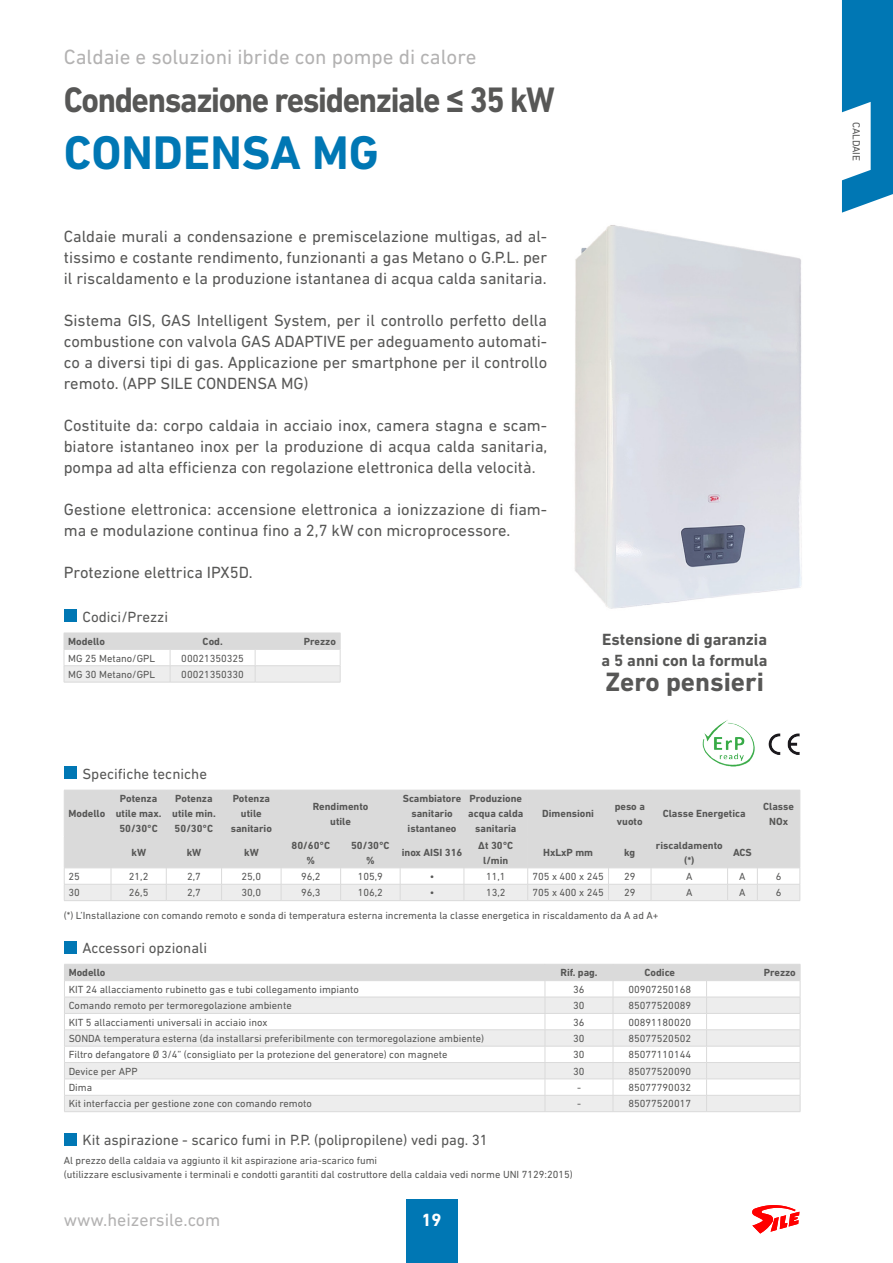
<style>
.page{position:relative;width:893px;height:1263px;background:#fff}
.page>*{position:absolute;margin:0;border:0;box-sizing:border-box;transform-origin:0 0}
.t1{font:700 48px "DIN Next LT Pro";color:#0077b4}
.t2{font:700 36px "DIN Next LT Pro";letter-spacing:-.04em;color:#575756;scale:.92 1}
.t3{font:700 27px "DIN Next LT Pro";color:#575756}
.t4{font:21px "DIN Next LT Pro";color:#b3b2b2}
.t5{font:18px "DIN Next LT Pro";color:#b3b2b2}
.t6{font:700 18px "DIN Next LT Pro";color:#fff}
.t7{font:16.5px/21px "DIN Next LT Pro";color:#575756;text-align:justify}
.t8{font:700 16.5px/21px "DIN Next LT Pro";color:#575756}
.t9{font:15px "DIN Next LT Pro";color:#575756}
.t10{font:10.5px/13.5px "DIN Next LT Pro";color:#575756}
.t11{font:700 10.5px/15px "DIN Next LT Pro";color:#575756;text-align:center}
</style>
<div class="page">
<div style="left:406px;top:1199px;width:51px;height:64px;background:#0077b4"></div>
<svg style="left:842px;top:0;width:51px;height:213px"></svg>
<svg style="left:752px;top:1205px;width:47px;height:28px"></svg>
<div style="left:64px;top:766px;width:13px;height:13px;background:#0077b4"></div>
<div style="left:64px;top:941px;width:13px;height:12px;background:#0077b4"></div>
<div style="left:64px;top:1133px;width:13px;height:13px;background:#0077b4"></div>
<svg style="left:64px;top:790px;width:737px;height:111px;background:#e1e1e1"></svg>
<hr style="left:281px;top:790px;width:60px;height:1px;background:#dadada">
<hr style="left:281px;top:790px;width:1px;height:46px;background:#dadada">
<hr style="left:341px;top:790px;width:59px;height:1px;background:#dadada">
<hr style="left:400px;top:790px;width:1px;height:46px;background:#dadada">
<hr style="left:281px;top:836px;width:60px;height:1px;background:#dadada">
<hr style="left:341px;top:836px;width:59px;height:1px;background:#dadada">
<hr style="left:64px;top:1111px;width:481px;height:1px;background:#dadada">
<hr style="left:545px;top:1111px;width:68px;height:1px;background:#dadada">
<hr style="left:613px;top:1111px;width:94px;height:1px;background:#dadada">
<hr style="left:707px;top:1111px;width:93px;height:1px;background:#dadada">
<svg style="left:64px;top:964px;width:737px;height:147px"></svg>
<hr style="left:64px;top:980px;width:481px;height:1px;background:#dadada">
<hr style="left:545px;top:980px;width:68px;height:1px;background:#dadada">
<hr style="left:707px;top:980px;width:93px;height:1px;background:#dadada">
<div style="left:64px;top:609px;width:13px;height:13px;background:#0077b4"></div>
<hr style="left:64px;top:682px;width:106px;height:1px;background:#dadada">
<hr style="left:170px;top:682px;width:85px;height:1px;background:#dadada">
<hr style="left:255px;top:682px;width:85px;height:1px;background:#dadada">
<svg style="left:64px;top:633px;width:277px;height:49px"></svg>
<hr style="left:170px;top:633px;width:85px;height:1px;background:#dadada">
<hr style="left:255px;top:633px;width:85px;height:1px;background:#dadada">
<hr style="left:64px;top:649px;width:106px;height:1px;background:#dadada">
<hr style="left:170px;top:649px;width:85px;height:1px;background:#dadada">
<hr style="left:255px;top:649px;width:85px;height:1px;background:#dadada">
<img style="left:702px;top:720px;width:53px;height:47px">
<img style="left:769px;top:733px;width:30px;height:22px">
<img style="left:574px;top:225px;width:228px;height:384px">
<h3 class="t4" style="left:64px;top:44px;width:414px">Caldaie e soluzioni ibride con pompe di calore</h3>
<h2 class="t2" style="left:64px;top:79px;width:535px">Condensazione residenziale ≤ 35 kW</h2>
<h1 class="t1" style="left:64px;top:125px;width:317px">CONDENSA MG</h1>
<h3 class="t7" style="left:64px;top:226px;width:485px">Caldaie murali a condensazione e premiscelazione multigas, ad al&shy;tissimo e costante rendimento, funzionanti a gas Metano o G.P.L. per il riscaldamento e la produzione istantanea di acqua calda sanitaria.</h3>
<h3 class="t7" style="left:64px;top:310px;width:485px">Sistema GIS, GAS Intelligent System, per il controllo perfetto della combustione con valvola GAS ADAPTIVE per adeguamento automati&shy;co a diversi tipi di gas. Applicazione per smartphone per il controllo remoto. (APP SILE CONDENSA MG)</h3>
<h3 class="t7" style="left:64px;top:415px;width:485px">Costituite da: corpo caldaia in acciaio inox, camera stagna e scam&shy;biatore istantaneo inox per la produzione di acqua calda sanitaria, pompa ad alta efficienza con regolazione elettronica della velocità.</h3>
<h3 class="t7" style="left:64px;top:499px;width:485px">Gestione elettronica: accensione elettronica a ionizzazione di fiam&shy;ma e modulazione continua fino a 2,7 kW con microprocessore.</h3>
<h3 class="t7" style="left:64px;top:562px;width:190px">Protezione elettrica IPX5D.</h3>
<h3 class="t9" style="left:83px;top:608px;width:87px">Codici/Prezzi</h3>
<p class="t11" style="left:68px;top:634px;width:38px">Modello</p>
<p class="t11" style="left:203px;top:634px;width:22px">Cod.</p>
<p class="t11" style="left:304px;top:634px;width:34px">Prezzo</p>
<p class="t10" style="left:68px;top:651px;width:88px">MG 25 Metano/GPL</p>
<p class="t10" style="left:181px;top:651px;width:64px">00021350325</p>
<p class="t10" style="left:68px;top:667px;width:88px">MG 30 Metano/GPL</p>
<p class="t10" style="left:181px;top:667px;width:64px">00021350330</p>
<h3 class="t9" style="left:82px;top:765px;width:126px">Specifiche tecniche</h3>
<h3 class="t8" style="left:602px;top:629px;width:167px">Estensione di garanzia a 5 anni con la formula</h3>
<h3 class="t3" style="left:605px;top:666px;width:160px">Zero pensieri</h3>
<p class="t11" style="left:68px;top:806px;width:38px">Modello</p>
<p class="t11" style="left:116px;top:791px;width:47px">Potenza utile max.<br>50/30°C</p>
<p class="t11" style="left:172px;top:791px;width:45px;text-align:left">Potenza utile min.<br>50/30°C</p>
<p class="t11" style="left:231px;top:791px;width:43px">Potenza utile sanitario</p>
<p class="t11" style="left:313px;top:799px;width:57px">Rendimento utile</p>
<p class="t11" style="left:403px;top:791px;width:60px">Scambiatore sanitario istantaneo</p>
<p class="t11" style="left:468px;top:791px;width:57px">Produzione acqua calda sanitaria</p>
<p class="t11" style="left:542px;top:806px;width:53px">Dimensioni</p>
<p class="t11" style="left:615px;top:799px;width:32px;text-align:left">peso a vuoto</p>
<p class="t11" style="left:663px;top:806px;width:84px">Classe Energetica</p>
<p class="t11" style="left:763px;top:799px;width:32px">Classe<br>NOx</p>
<p class="t11" style="left:131px;top:845px;width:16px">kW</p>
<p class="t11" style="left:187px;top:845px;width:16px">kW</p>
<p class="t11" style="left:244px;top:845px;width:16px">kW</p>
<p class="t11" style="left:292px;top:837px;width:40px">80/60°C %</p>
<p class="t11" style="left:351px;top:837px;width:40px">50/30°C %</p>
<p class="t11" style="left:402px;top:845px;width:62px">inox AISI 316</p>
<p class="t11" style="left:478px;top:837px;width:37px">∆t 30°C l/min</p>
<p class="t11" style="left:543px;top:845px;width:52px">HxLxP mm</p>
<p class="t11" style="left:624px;top:845px;width:13px">kg</p>
<p class="t11" style="left:656px;top:838px;width:68px">riscaldamento (*)</p>
<p class="t11" style="left:733px;top:845px;width:20px">ACS</p>
<p class="t10" style="left:68px;top:870px;width:13px">25</p>
<p class="t10" style="left:129px;top:870px;width:21px">21,2</p>
<p class="t10" style="left:187px;top:870px;width:15px">2,7</p>
<p class="t10" style="left:242px;top:870px;width:21px">25,0</p>
<p class="t10" style="left:301px;top:870px;width:21px">96,2</p>
<p class="t10" style="left:358px;top:870px;width:27px">105,9</p>
<p class="t10" style="left:430px;top:870px;width:6px">•</p>
<p class="t10" style="left:486px;top:870px;width:21px">11,1</p>
<p class="t10" style="left:532px;top:870px;width:73px">705 x 400 x 245</p>
<p class="t10" style="left:624px;top:870px;width:13px">29</p>
<p class="t10" style="left:686px;top:870px;width:8px">A</p>
<p class="t10" style="left:739px;top:870px;width:8px">A</p>
<p class="t10" style="left:776px;top:870px;width:7px">6</p>
<p class="t10" style="left:68px;top:886px;width:13px">30</p>
<p class="t10" style="left:129px;top:886px;width:21px">26,5</p>
<p class="t10" style="left:187px;top:886px;width:15px">2,7</p>
<p class="t10" style="left:242px;top:886px;width:21px">30,0</p>
<p class="t10" style="left:301px;top:886px;width:21px">96,3</p>
<p class="t10" style="left:358px;top:886px;width:27px">106,2</p>
<p class="t10" style="left:430px;top:886px;width:6px">•</p>
<p class="t10" style="left:486px;top:886px;width:21px">13,2</p>
<p class="t10" style="left:532px;top:886px;width:73px">705 x 400 x 245</p>
<p class="t10" style="left:624px;top:886px;width:13px">29</p>
<p class="t10" style="left:686px;top:886px;width:8px">A</p>
<p class="t10" style="left:739px;top:886px;width:8px">A</p>
<p class="t10" style="left:776px;top:886px;width:7px">6</p>
<p class="t10" style="left:64px;top:909px;width:596px">(*) L’Installazione con comando remoto e sonda di temperatura esterna incrementa la classe energetica in riscaldamento da A ad A+</p>
<h3 class="t9" style="left:82px;top:939px;width:126px">Accessori opzionali</h3>
<p class="t11" style="left:69px;top:965px;width:38px">Modello</p>
<p class="t11" style="left:560px;top:965px;width:39px">Rif. pag.</p>
<p class="t11" style="left:644px;top:965px;width:32px">Codice</p>
<p class="t11" style="left:764px;top:965px;width:34px">Prezzo</p>
<p class="t10" style="left:69px;top:982px;width:292px">KIT 24 allacciamento rubinetto gas e tubi collegamento impianto</p>
<p class="t10" style="left:573px;top:982px;width:13px">36</p>
<p class="t10" style="left:628px;top:982px;width:64px">00907250168</p>
<p class="t10" style="left:69px;top:999px;width:224px">Comando remoto per termoregolazione ambiente</p>
<p class="t10" style="left:573px;top:999px;width:13px">30</p>
<p class="t10" style="left:628px;top:999px;width:64px">85077520089</p>
<p class="t10" style="left:69px;top:1015px;width:200px">KIT 5 allacciamenti universali in acciaio inox</p>
<p class="t10" style="left:573px;top:1015px;width:13px">36</p>
<p class="t10" style="left:628px;top:1015px;width:64px">00891180020</p>
<p class="t10" style="left:69px;top:1031px;width:417px">SONDA temperatura esterna (da installarsi preferibilmente con termoregolazione ambiente)</p>
<p class="t10" style="left:573px;top:1031px;width:13px">30</p>
<p class="t10" style="left:628px;top:1031px;width:64px">85077520502</p>
<p class="t10" style="left:69px;top:1048px;width:380px">Filtro defangatore Ø 3/4” (consigliato per la protezione del generatore) con magnete</p>
<p class="t10" style="left:573px;top:1048px;width:13px">30</p>
<p class="t10" style="left:628px;top:1048px;width:64px">85077110144</p>
<p class="t10" style="left:69px;top:1064px;width:70px">Device per APP</p>
<p class="t10" style="left:573px;top:1064px;width:13px">30</p>
<p class="t10" style="left:628px;top:1064px;width:64px">85077520090</p>
<p class="t10" style="left:69px;top:1080px;width:25px">Dima</p>
<p class="t10" style="left:577px;top:1080px;width:5px">-</p>
<p class="t10" style="left:628px;top:1080px;width:64px">85077790032</p>
<p class="t10" style="left:69px;top:1097px;width:245px">Kit interfaccia per gestione zone con comando remoto</p>
<p class="t10" style="left:577px;top:1097px;width:5px">-</p>
<p class="t10" style="left:628px;top:1097px;width:64px">85077520017</p>
<h3 class="t9" style="left:82px;top:1131px;width:407px">Kit aspirazione - scarico fumi in P.P. (polipropilene) vedi pag. 31</h3>
<p class="t10" style="left:64px;top:1154px;width:511px">Al prezzo della caldaia va aggiunto il kit aspirazione aria-scarico fumi<br>(utilizzare esclusivamente i terminali e condotti garantiti dal costruttore della caldaia vedi norme UNI 7129:2015)</p>
<h3 class="t5" style="left:64px;top:1209px;width:158px">www.heizersile.com</h3>
<h3 class="t6" style="left:422px;top:1209px;width:22px">19</h3>
<p class="t10" style="left:863px;top:122px;width:41px;rotate:90deg">CALDAIE</p>
</div>
